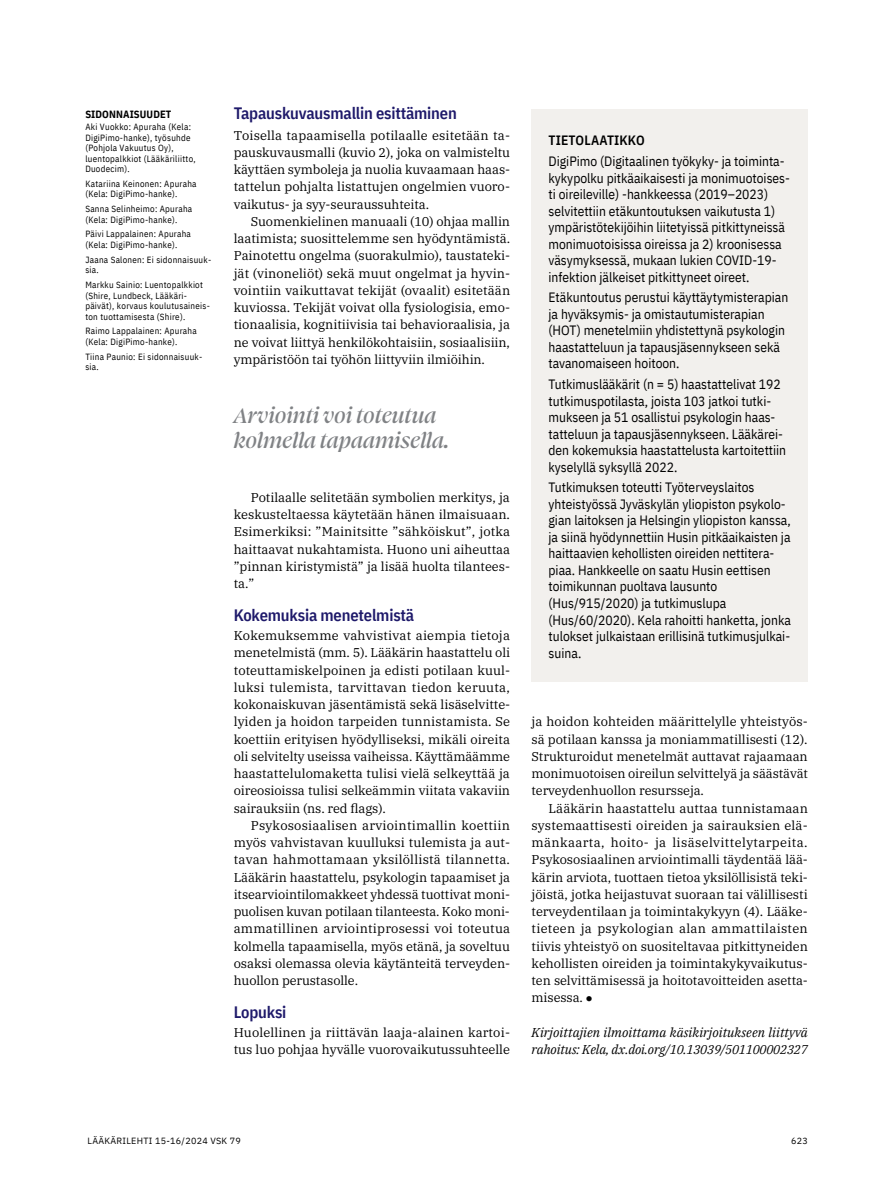
<style>
.page{position:relative;width:893px;height:1191px;background:#fff}
.page>*{position:absolute;margin:0;border:0;box-sizing:border-box;transform-origin:0 0}
.t1{font:italic 500 24px/25.5px "Swear Display";color:#808285}
.t2{font:600 16.5px "IBM Plex Sans Cond";letter-spacing:-.01em;color:#1e196a}
.t3{font:13.5px/16.5px "IBM Plex Sans Cond";color:#000}
.t4{font:600 13.5px "IBM Plex Sans Cond";letter-spacing:.01em;color:#000}
.t5{font:12.75px/17.2px "IBM Plex Serif";letter-spacing:-.005em;color:#000;text-align:justify}
.t6{font:italic 12.75px/17.2px "IBM Plex Serif";color:#000}
.t7{font:700 10.5px "IBM Plex Sans Cond";letter-spacing:.01em;color:#000}
.t8{font:9px/10.5px "IBM Plex Sans Cond";letter-spacing:.03em;color:#000}
.t9{font:9px "IBM Plex Sans";letter-spacing:.03em;color:#000}
</style>
<div class="page">
<div style="left:531px;top:109px;width:277px;height:573px;background:#f2f0ed"></div>
<p class="t7" style="left:85px;top:105px;width:88px">SIDONNAISUUDET</p>
<p class="t8" style="left:85px;top:121px;width:112px">Aki Vuokko: Apuraha (Kela:<br>DigiPimo-hanke), työsuhde (Pohjola Vakuutus Oy), luentopalkkiot (Lääkäriliitto,<br>Duodecim).</p>
<p class="t8" style="left:85px;top:178px;width:113px">Katariina Keinonen: Apuraha (Kela: DigiPimo-hanke).</p>
<p class="t8" style="left:85px;top:203px;width:108px">Sanna Selinheimo: Apuraha (Kela: DigiPimo-hanke).</p>
<p class="t8" style="left:85px;top:228px;width:107px">Päivi Lappalainen: Apuraha (Kela: DigiPimo-hanke).</p>
<p class="t8" style="left:85px;top:253px;width:127px">Jaana Salonen: Ei sidonnaisuuk&shy;sia.</p>
<p class="t8" style="left:85px;top:279px;width:126px">Markku Sainio: Luentopalkkiot (Shire, Lundbeck, Lääkäri&shy;päivät), korvaus koulutusaineis&shy;ton tuottamisesta (Shire).</p>
<p class="t8" style="left:85px;top:325px;width:113px">Raimo Lappalainen: Apuraha (Kela: DigiPimo-hanke).</p>
<p class="t8" style="left:85px;top:350px;width:119px">Tiina Paunio: Ei sidonnaisuuk&shy;sia.</p>
<p class="t2" style="left:234px;top:100px;width:225px">Tapauskuvausmallin esittäminen</p>
<p class="t5" style="left:234px;top:125px;width:278px">Toisella tapaamisella potilaalle esitetään ta&shy;pauskuvausmalli (kuvio 2), joka on valmisteltu käyttäen symboleja ja nuolia kuvaamaan haas&shy;tattelun pohjalta listattujen ongelmien vuoro&shy;vaikutus- ja syy-seuraussuhteita.</p>
<p class="t5" style="left:234px;top:212px;width:278px;text-indent:17px">Suomenkielinen manuaali (10) ohjaa mallin laatimista; suosittelemme sen hyödyntämistä.<br>Painotettu ongelma (suorakulmio), taustateki&shy;jät (vinoneliöt) sekä muut ongelmat ja hyvin&shy;vointiin vaikuttavat tekijät (ovaalit) esitetään kuviossa. Tekijät voivat olla fysiologisia, emo&shy;tionaalisia, kognitiivisia tai behavioraalisia, ja ne voivat liittyä henkilökohtaisiin, sosiaalisiin, ympäristöön tai työhön liittyviin ilmiöihin.</p>
<h1 class="t1" style="left:234px;top:401px;width:216px">Arviointi voi toteutua kolmella tapaamisella.</h1>
<p class="t5" style="left:234px;top:488px;width:278px;text-indent:17px">Potilaalle selitetään symbolien merkitys, ja keskusteltaessa käytetään hänen ilmaisuaan.<br>Esimerkiksi: ”Mainitsitte ”sähköiskut”, jotka haittaavat nukahtamista. Huono uni aiheuttaa ”pinnan kiristymistä” ja lisää huolta tilantees&shy;ta.”</p>
<p class="t2" style="left:234px;top:602px;width:182px">Kokemuksia menetelmistä</p>
<p class="t5" style="left:234px;top:626px;width:278px">Kokemuksemme vahvistivat aiempia tietoja menetelmistä (mm. 5). Lääkärin haastattelu oli toteuttamiskelpoinen ja edisti potilaan kuul&shy;luksi tulemista, tarvittavan tiedon keruuta, kokonaiskuvan jäsentämistä sekä lisäselvitte&shy;lyiden ja hoidon tarpeiden tunnistamista. Se koettiin erityisen hyödylliseksi, mikäli oireita oli selvitelty useissa vaiheissa. Käyttämäämme haastattelulomaketta tulisi vielä selkeyttää ja oireosioissa tulisi selkeämmin viitata vakaviin sairauksiin (ns. red flags).</p>
<p class="t5" style="left:234px;top:815px;width:278px;text-align:left;text-indent:17px">Psykososiaalisen arviointimallin koettiin myös vahvistavan kuulluksi tulemista ja aut&shy;tavan hahmottamaan yksilöllistä tilannetta.<br>Lääkärin haastattelu, psykologin tapaamiset ja itsearviointilomakkeet yhdessä tuottivat moni&shy;puolisen kuvan potilaan tilanteesta. Koko moni&shy;ammatillinen arviointiprosessi voi toteutua kolmella tapaamisella, myös etänä, ja soveltuu osaksi olemassa olevia käytänteitä terveyden&shy;huollon perustasolle.</p>
<p class="t2" style="left:234px;top:999px;width:54px">Lopuksi</p>
<p class="t5" style="left:234px;top:1022px;width:278px">Huolellinen ja riittävän laaja-alainen kartoi&shy;tus luo pohjaa hyvälle vuorovaikutussuhteelle</p>
<p class="t4" style="left:549px;top:130px;width:98px">TIETOLAATIKKO</p>
<p class="t3" style="left:549px;top:152px;width:243px">DigiPimo (Digitaalinen työkyky- ja toiminta&shy;kykypolku pitkäaikaisesti ja monimuotoises&shy;ti oireileville) -hankkeessa (2019–2023) selvitettiin etäkuntoutuksen vaikutusta 1) ympäristötekijöihin liitetyissä pitkittyneissä monimuotoisissa oireissa ja 2) kroonisessa väsymyksessä, mukaan lukien COVID-19- infektion jälkeiset pitkittyneet oireet.</p>
<p class="t3" style="left:549px;top:288px;width:241px">Etäkuntoutus perustui käyttäytymisterapian ja hyväksymis- ja omistautumisterapian (HOT) menetelmiin yhdistettynä psykologin haastatteluun ja tapausjäsennykseen sekä tavanomaiseen hoitoon.</p>
<p class="t3" style="left:549px;top:375px;width:239px">Tutkimuslääkärit (n = 5) haastattelivat 192 tutkimuspotilasta, joista 103 jatkoi tutki&shy;mukseen ja 51 osallistui psykologin haas&shy;tatteluun ja tapausjäsennykseen. Lääkärei&shy;den kokemuksia haastattelusta kartoitettiin kyselyllä syksyllä 2022.</p>
<p class="t3" style="left:549px;top:478px;width:244px">Tutkimuksen toteutti Työterveyslaitos yhteistyössä Jyväskylän yliopiston psykolo&shy;gian laitoksen ja Helsingin yliopiston kanssa, ja siinä hyödynnettiin Husin pitkäaikaisten ja haittaavien kehollisten oireiden nettitera&shy;piaa. Hankkeelle on saatu Husin eettisen toimikunnan puoltava lausunto (Hus/915/2020) ja tutkimuslupa (Hus/60/2020). Kela rahoitti hanketta, jonka tulokset julkaistaan erillisinä tutkimusjulkai&shy;suina.</p>
<p class="t5" style="left:531px;top:712px;width:278px">ja hoidon kohteiden määrittelylle yhteistyös&shy;sä potilaan kanssa ja moniammatillisesti (12).<br>Strukturoidut menetelmät auttavat rajaamaan monimuotoisen oireilun selvittelyä ja säästävät terveydenhuollon resursseja.</p>
<p class="t5" style="left:531px;top:798px;width:278px;text-align:left;text-indent:17px">Lääkärin haastattelu auttaa tunnistamaan systemaattisesti oireiden ja sairauksien elä&shy;mänkaarta, hoito- ja lisäselvittelytarpeita.<br>Psykososiaalinen arviointimalli täydentää lää&shy;kärin arviota, tuottaen tietoa yksilöllisistä teki&shy;jöistä, jotka heijastuvat suoraan tai välillisesti terveydentilaan ja toimintakykyyn (4). Lääke&shy;tieteen ja psykologian alan ammattilaisten tiivis yhteistyö on suositeltavaa pitkittyneiden kehollisten oireiden ja toimintakykyvaikutus&shy;ten selvittämisessä ja hoitotavoitteiden asetta&shy;misessa. ●</p>
<p class="t6" style="left:531px;top:1022px;width:278px">Kirjoittajien ilmoittama käsikirjoitukseen liittyvä rahoitus: Kela, dx.doi.org/10.13039/501100002327</p>
<p class="t9" style="left:87px;top:1133px;width:155px">LÄÄKÄRILEHTI 15-16/2024 VSK 79</p>
<p class="t9" style="left:791px;top:1133px;width:18px">623</p>
</div>
